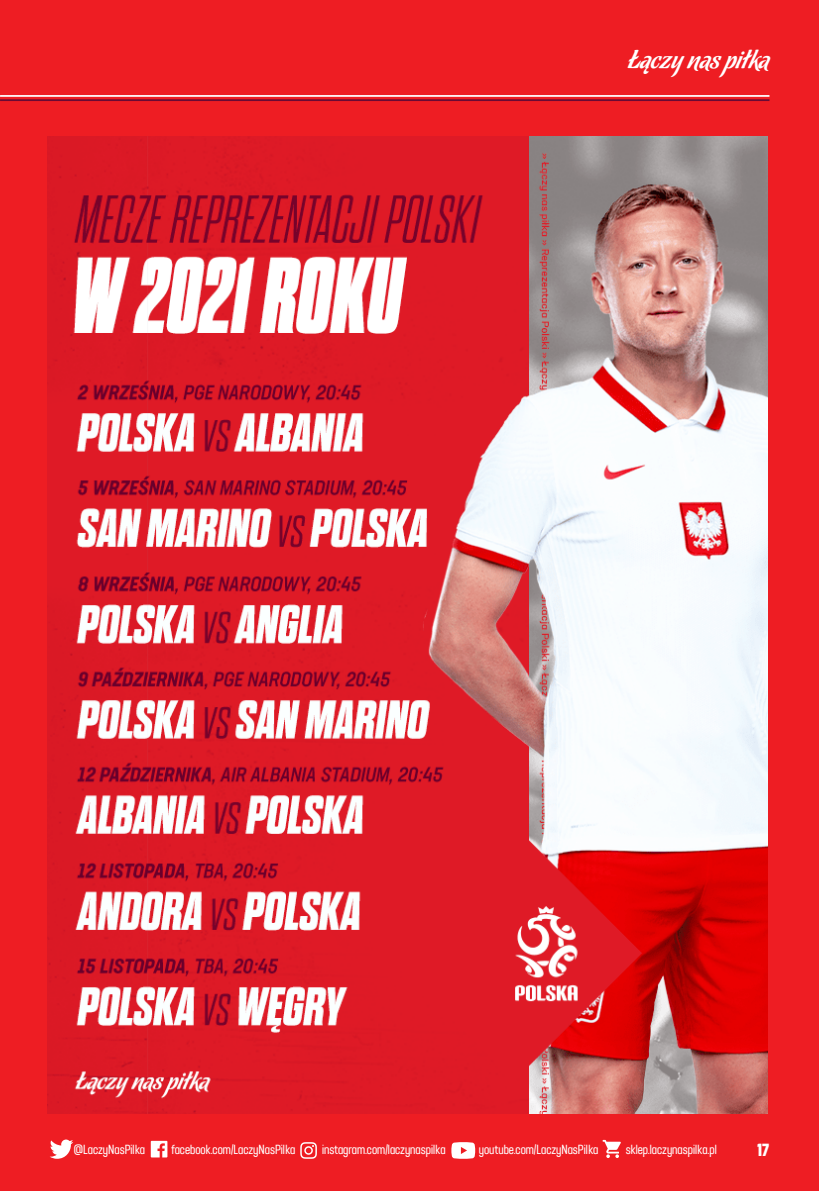
<style>
.page{position:relative;width:819px;height:1191px;background:#ee1d23}
.page>*{position:absolute;margin:0;border:0;box-sizing:border-box;transform-origin:0 0}
.t1{font:26.25px "Chocolate Caliente";color:#fff}
.t2{font:700 17.5px "PZPN202001 Compact";color:#fff}
.t3{font:condensed 13.12px "Luna";color:#fff}
</style>
<div class="page">
<hr style="left:0;top:95px;width:769px;height:2px;background:#fff">
<svg style="left:151px;top:1140px;width:16px;height:17px"></svg>
<svg style="left:300px;top:1142px;width:17px;height:16px"></svg>
<svg style="left:451px;top:1142px;width:24px;height:16px"></svg>
<svg style="left:602px;top:1139px;width:18px;height:19px"></svg>
<svg style="left:50px;top:1139px;width:23px;height:19px"></svg>
<hr style="left:0;top:99px;width:769px;height:2px;background:#690a35">
<img style="left:48px;top:136px;width:719px;height:977px">
<h1 class="t1" style="left:628px;top:45px;width:143px">Łączy nas piłka</h1>
<p class="t3" style="left:74px;top:1141px;width:73px">@LaczyNasPilka</p>
<p class="t3" style="left:171px;top:1141px;width:126px">facebook.com/LaczyNasPilka</p>
<p class="t3" style="left:322px;top:1141px;width:125px">instagram.com/laczynaspilka</p>
<p class="t3" style="left:479px;top:1141px;width:121px">youtube.com/LaczyNasPilka</p>
<p class="t3" style="left:625px;top:1141px;width:93px">sklep.laczynaspilka.pl</p>
<h2 class="t2" style="left:757px;top:1138px;width:14px">17</h2>
</div>
